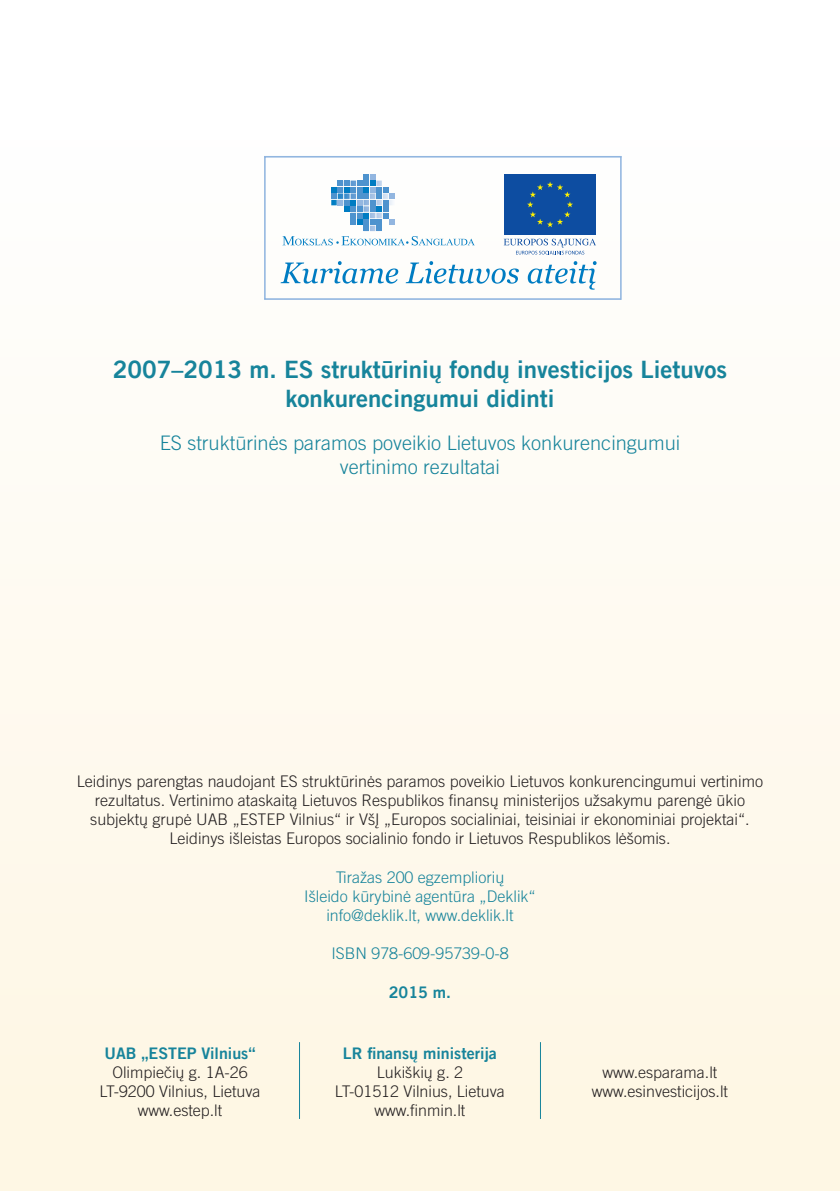
<style>
.page{position:relative;width:840px;height:1191px;background:#fff}
.page>*{position:absolute;margin:0;border:0;box-sizing:border-box;transform-origin:0 0}
.t1{font:24px/28.8px "Trade Gothic LT Com Bd 2";color:#17849b;text-align:center}
.t2{font:300 20px/24px "Trade Gothic LT Com";color:#17849b;text-align:center}
.t3{font:300 16px/19.2px "Trade Gothic LT Com";color:#231f20;text-align:center}
.t4{font:300 16px/19.2px "Trade Gothic LT Com";color:#17849b;text-align:center}
.t5{font:16px "Trade Gothic LT Com Bd 2";color:#17849b}
</style>
<div class="page">
<div style="left:0;top:0;width:839px;height:1191px;background:linear-gradient(to right,#fefbf1,#fefaf1)"></div>
<hr style="left:299px;top:1042px;width:1px;height:77px;background:#17849b">
<hr style="left:539px;top:1042px;width:1px;height:77px;background:#17849b">
<svg style="left:264px;top:156px;width:357px;height:144px"></svg>
<div style="left:504px;top:174px;width:91px;height:61px;background:#0d4da1"></div>
<svg style="left:527px;top:181px;width:45px;height:46px"></svg>
<svg style="left:503px;top:239px;width:92px;height:15px"></svg>
<svg style="left:280px;top:261px;width:118px;height:23px"></svg>
<svg style="left:405px;top:261px;width:113px;height:23px"></svg>
<svg style="left:527px;top:261px;width:69px;height:29px"></svg>
<svg style="left:282px;top:174px;width:192px;height:71px"></svg>
<h1 class="t1" style="left:113px;top:354px;width:615px">2007–2013 m. ES struktūrinių fondų investicijos Lietuvos konkurencingumui didinti</h1>
<p class="t2" style="left:160px;top:430px;width:522px">ES struktūrinės paramos poveikio Lietuvos konkurencingumui vertinimo rezultatai</p>
<p class="t3" style="left:77px;top:771px;width:687px">Leidinys parengtas naudojant ES struktūrinės paramos poveikio Lietuvos konkurencingumui vertinimo rezultatus. Vertinimo ataskaitą Lietuvos Respublikos finansų ministerijos užsakymu parengė ūkio subjektų grupė UAB „ESTEP Vilnius“ ir VšĮ „Europos socialiniai, teisiniai ir ekonominiai projektai“.<br>Leidinys išleistas Europos socialinio fondo ir Lietuvos Respublikos lėšomis.</p>
<p class="t4" style="left:304px;top:867px;width:233px">Tiražas 200 egzempliorių<br>Išleido kūrybinė agentūra „Deklik“ info@deklik.lt, www.deklik.lt</p>
<p class="t4" style="left:331px;top:944px;width:178px">ISBN 978-609-95739-0-8</p>
<p class="t5" style="left:388px;top:982px;width:64px">2015 m.</p>
<p class="t5" style="left:104px;top:1043px;width:152px">UAB „ESTEP Vilnius“</p>
<p class="t3" style="left:99px;top:1062px;width:162px">Olimpiečių g. 1A-26<br>LT-9200 Vilnius, Lietuva www.estep.lt</p>
<p class="t5" style="left:343px;top:1043px;width:155px">LR finansų ministerija</p>
<p class="t3" style="left:335px;top:1062px;width:171px">Lukiškių g. 2<br>LT-01512 Vilnius, Lietuva www.finmin.lt</p>
<p class="t3" style="left:591px;top:1062px;width:137px">www.esparama.lt www.esinvesticijos.lt</p>
</div>
